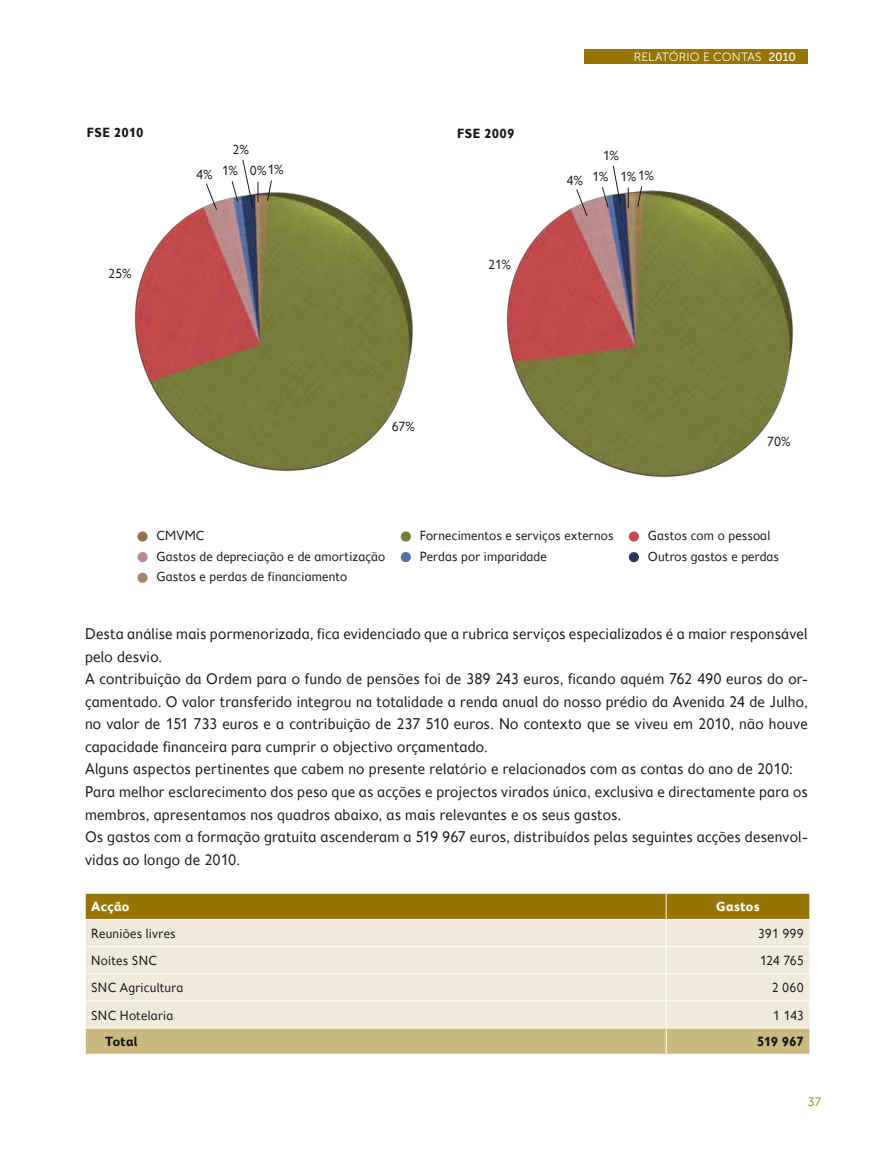
<style>
.page{position:relative;width:893px;height:1149px;background:#fff}
.page>*{position:absolute;margin:0;border:0;box-sizing:border-box;transform-origin:0 0}
.t1{font:15.75px/22.5px "Fiendstar";color:#1a171c}
.t2{font:13.5px "Fiendstar";color:#1a171c}
.t3{font:700 13.5px "Fiendstar";letter-spacing:.005em;color:#1a171c}
.t4{font:700 13.5px "Fiendstar";letter-spacing:.005em;color:#fff}
.t5{font:12px "Museo Sans 300";letter-spacing:.01em;color:#fff}
.t6{font:12px "Museo Sans 300";color:#977500}
.s1{font-family:"Museo Sans 500"}
</style>
<div class="page">
<div style="left:585px;top:49px;width:223px;height:15px;background:#977500"></div>
<img style="left:134px;top:181px;width:279px;height:290px">
<svg style="left:137px;top:531px;width:11px;height:10px"></svg>
<svg style="left:401px;top:531px;width:10px;height:10px"></svg>
<svg style="left:629px;top:531px;width:10px;height:10px"></svg>
<svg style="left:137px;top:552px;width:11px;height:10px"></svg>
<svg style="left:401px;top:552px;width:10px;height:10px"></svg>
<svg style="left:629px;top:552px;width:10px;height:10px"></svg>
<svg style="left:137px;top:572px;width:11px;height:10px"></svg>
<img style="left:506px;top:186px;width:287px;height:291px">
<svg style="left:85px;top:893px;width:725px;height:160px;background:#ddd2ae"></svg>
<svg style="left:206px;top:183px;width:11px;height:27px"></svg>
<svg style="left:232px;top:159px;width:27px;height:50px"></svg>
<svg style="left:267px;top:180px;width:5px;height:21px"></svg>
<svg style="left:576px;top:189px;width:11px;height:27px"></svg>
<svg style="left:602px;top:165px;width:19px;height:43px"></svg>
<svg style="left:628px;top:188px;width:1px;height:20px"></svg>
<svg style="left:637px;top:186px;width:5px;height:21px"></svg>
<p class="t3" style="left:87px;top:124px;width:58px">FSE 2010</p>
<p class="t3" style="left:457px;top:125px;width:59px">FSE 2009</p>
<p class="t2" style="left:232px;top:142px;width:18px">2%</p>
<p class="t2" style="left:108px;top:266px;width:25px">25%</p>
<p class="t2" style="left:196px;top:165px;width:44px">4% 1%</p>
<p class="t2" style="left:250px;top:162px;width:35px">0%1%</p>
<p class="t2" style="left:488px;top:256px;width:25px">21%</p>
<p class="t5" style="left:634px;top:50px;width:164px">RELATÓRIO E CONTAS <span class="s1">2010</span></p>
<p class="t2" style="left:603px;top:148px;width:18px">1%</p>
<p class="t2" style="left:566px;top:171px;width:44px">4% 1%</p>
<p class="t2" style="left:620px;top:168px;width:35px">1%1%</p>
<p class="t2" style="left:392px;top:419px;width:25px">67%</p>
<p class="t2" style="left:767px;top:433px;width:25px">70%</p>
<p class="t2" style="left:157px;top:528px;width:49px">CMVMC</p>
<p class="t2" style="left:420px;top:528px;width:195px">Fornecimentos e serviços externos</p>
<p class="t2" style="left:648px;top:528px;width:124px">Gastos com o pessoal</p>
<p class="t2" style="left:157px;top:548px;width:230px">Gastos de depreciação e de amortização</p>
<p class="t2" style="left:420px;top:548px;width:129px">Perdas por imparidade</p>
<p class="t2" style="left:648px;top:548px;width:133px">Outros gastos e perdas</p>
<p class="t2" style="left:157px;top:569px;width:192px">Gastos e perdas de financiamento</p>
<p class="t1" style="left:85px;top:622px;width:724px">Desta análise mais pormenorizada, fica evidenciado que a rubrica serviços especializados é a maior responsável pelo desvio.<br>A contribuição da Ordem para o fundo de pensões foi de 389 243 euros, ficando aquém 762 490 euros do or&shy;çamentado. O valor transferido integrou na totalidade a renda anual do nosso prédio da Avenida 24 de Julho, no valor de 151 733 euros e a contribuição de 237 510 euros. No contexto que se viveu em 2010, não houve capacidade financeira para cumprir o objectivo orçamentado.<br>Alguns aspectos pertinentes que cabem no presente relatório e relacionados com as contas do ano de 2010:<br>Para melhor esclarecimento dos peso que as acções e projectos virados única, exclusiva e directamente para os membros, apresentamos nos quadros abaixo, as mais relevantes e os seus gastos.<br>Os gastos com a formação gratuita ascenderam a 519 967 euros, distribuídos pelas seguintes acções desenvol&shy;vidas ao longo de 2010.</p>
<p class="t4" style="left:91px;top:898px;width:40px">Acção</p>
<p class="t4" style="left:716px;top:898px;width:45px">Gastos</p>
<p class="t2" style="left:91px;top:925px;width:86px">Reuniões livres</p>
<p class="t2" style="left:758px;top:925px;width:47px">391 999</p>
<p class="t2" style="left:91px;top:952px;width:67px">Noites SNC</p>
<p class="t2" style="left:760px;top:952px;width:46px">124 765</p>
<p class="t2" style="left:91px;top:980px;width:94px">SNC Agricultura</p>
<p class="t2" style="left:772px;top:980px;width:34px">2 060</p>
<p class="t2" style="left:91px;top:1007px;width:84px">SNC Hotelaria</p>
<p class="t2" style="left:773px;top:1007px;width:32px">1 143</p>
<p class="t3" style="left:105px;top:1033px;width:34px">Total</p>
<p class="t3" style="left:757px;top:1033px;width:49px">519 967</p>
<p class="t6" style="left:808px;top:1095px;width:14px">37</p>
</div>
